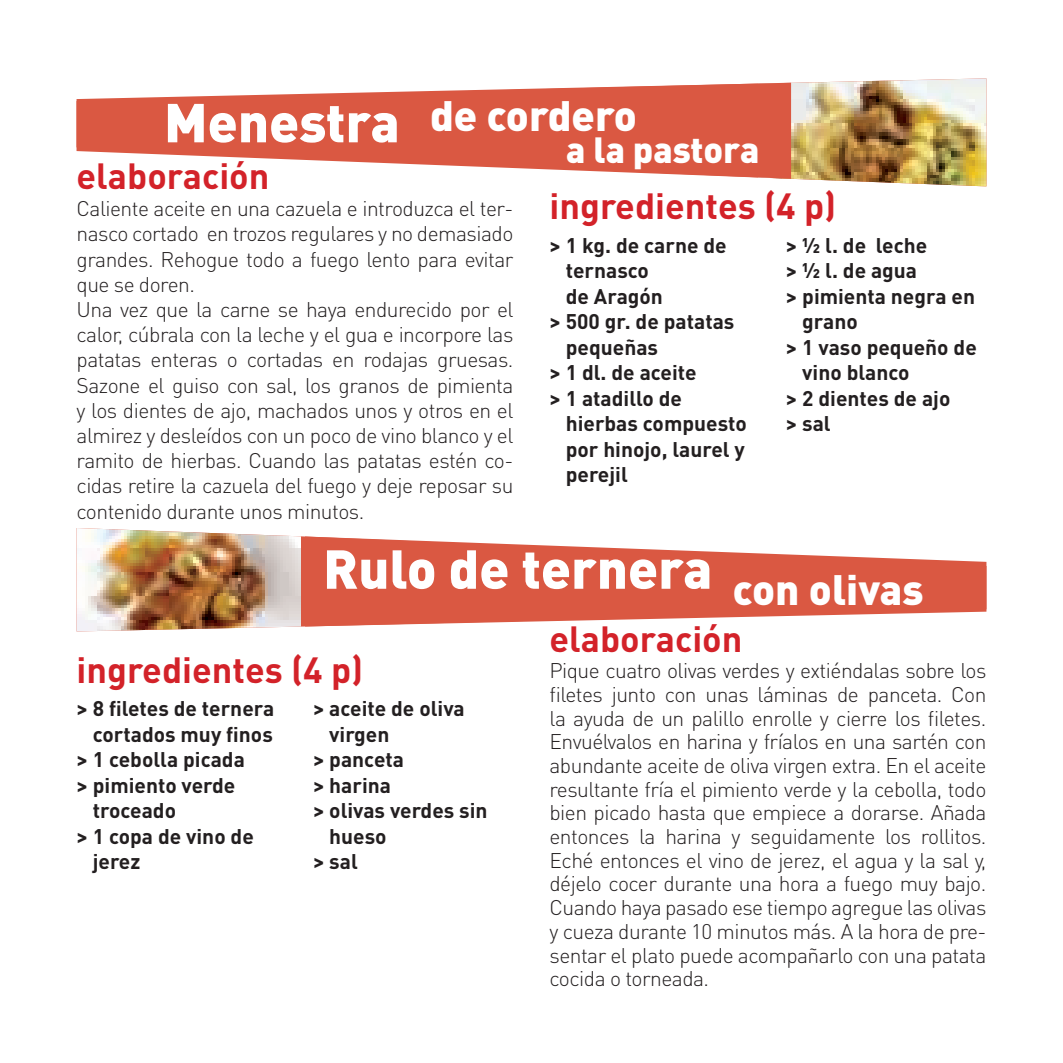
<style>
.page{position:relative;width:1063px;height:1063px;background:#fff}
.page>*{position:absolute;margin:0;border:0;box-sizing:border-box;transform-origin:0 0}
.t1{font:900 54px "DINOT";color:#fff}
.t2{font:900 42px "DINOT";color:#fff}
.t3{font:700 36px "DINOT";color:#d32229}
.t4{font:900 36px "DINOT";color:#fff}
.t5{font:300 21px/23.7px "DINOT";letter-spacing:-.025em;color:#231f20;text-align:justify}
.t6{font:700 21px/25.5px "DINOT";color:#231f20}
</style>
<div class="page">
<svg style="left:301px;top:536px;width:16px;height:91px"></svg>
<img style="left:77px;top:528px;width:224px;height:103px">
<svg style="left:305px;top:537px;width:681px;height:90px;fill:#da5842"></svg>
<img style="left:781px;top:78px;width:205px;height:108px">
<svg style="left:77px;top:83px;width:714px;height:96px;fill:#da5842"></svg>
<p class="t1" style="left:164px;top:86px;width:237px">Menestra</p>
<p class="t2" style="left:430px;top:87px;width:208px">de cordero</p>
<p class="t4" style="left:566px;top:125px;width:195px">a la pastora</p>
<p class="t3" style="left:77px;top:152px;width:194px">elaboración</p>
<p class="t5" style="left:77px;top:195px;width:438px;line-height:25.2px">Caliente aceite en una cazuela e introduzca el ter&shy;nasco cortado en trozos regulares y no demasiado grandes. Rehogue todo a fuego lento para evitar que se doren.</p>
<p class="t5" style="left:77px;top:296px;width:439px;line-height:25.2px">Una vez que la carne se haya endurecido por el calor, cúbrala con la leche y el gua e incorpore las patatas enteras o cortadas en rodajas gruesas.<br>Sazone el guiso con sal, los granos de pimienta y los dientes de ajo, machados unos y otros en el almirez y desleídos con un poco de vino blanco y el ramito de hierbas. Cuando las patatas estén co&shy;cidas retire la cazuela del fuego y deje reposar su contenido durante unos minutos.</p>
<p class="t3" style="left:549px;top:182px;width:288px">ingredientes (4 p)</p>
<p class="t6" style="left:566px;top:231px;width:163px;text-indent:-16px">&gt; 1 kg. de carne de ternasco<br>de Aragón</p>
<p class="t6" style="left:566px;top:308px;width:170px;text-indent:-16px">&gt; 500 gr. de patatas pequeñas</p>
<p class="t6" style="left:549px;top:359px;width:149px">&gt; 1 dl. de aceite</p>
<p class="t6" style="left:566px;top:384px;width:182px;text-indent:-16px">&gt; 1 atadillo de hierbas compuesto por hinojo, laurel y perejil</p>
<p class="t6" style="left:786px;top:231px;width:143px">&gt; ½ l. de leche</p>
<p class="t6" style="left:786px;top:257px;width:133px">&gt; ½ l. de agua</p>
<p class="t6" style="left:802px;top:282px;width:174px;text-indent:-16px">&gt; pimienta negra en grano</p>
<p class="t6" style="left:802px;top:333px;width:176px;text-indent:-16px">&gt; 1 vaso pequeño de vino blanco</p>
<p class="t6" style="left:786px;top:384px;width:166px">&gt; 2 dientes de ajo</p>
<p class="t6" style="left:786px;top:410px;width:46px">&gt; sal</p>
<p class="t1" style="left:323px;top:533px;width:391px">Rulo de ternera</p>
<p class="t2" style="left:733px;top:561px;width:192px">con olivas</p>
<p class="t3" style="left:77px;top:645px;width:288px">ingredientes (4 p)</p>
<p class="t6" style="left:77px;top:695px;width:199px;text-align:right">&gt; 8 filetes de ternera cortados muy finos</p>
<p class="t6" style="left:77px;top:746px;width:170px">&gt; 1 cebolla picada</p>
<p class="t6" style="left:93px;top:772px;width:144px;text-indent:-16px">&gt; pimiento verde troceado</p>
<p class="t6" style="left:93px;top:823px;width:163px;text-indent:-16px">&gt; 1 copa de vino de jerez</p>
<p class="t6" style="left:329px;top:695px;width:137px;text-indent:-16px">&gt; aceite de oliva virgen</p>
<p class="t6" style="left:313px;top:746px;width:93px">&gt; panceta</p>
<p class="t6" style="left:313px;top:772px;width:80px">&gt; harina</p>
<p class="t6" style="left:329px;top:797px;width:160px;text-indent:-16px">&gt; olivas verdes sin hueso</p>
<p class="t6" style="left:313px;top:848px;width:46px">&gt; sal</p>
<p class="t3" style="left:549px;top:614px;width:194px">elaboración</p>
<p class="t5" style="left:549px;top:658px;width:439px">Pique cuatro olivas verdes y extiéndalas sobre los filetes junto con unas láminas de panceta. Con la ayuda de un palillo enrolle y cierre los filetes.<br>Envuélvalos en harina y fríalos en una sartén con abundante aceite de oliva virgen extra. En el aceite resultante fría el pimiento verde y la cebolla, todo bien picado hasta que empiece a dorarse. Añada entonces la harina y seguidamente los rollitos.<br>Eché entonces el vino de jerez, el agua y la sal y, déjelo cocer durante una hora a fuego muy bajo.<br>Cuando haya pasado ese tiempo agregue las olivas y cueza durante 10 minutos más. A la hora de pre&shy;sentar el plato puede acompañarlo con una patata cocida o torneada.</p>
</div>
